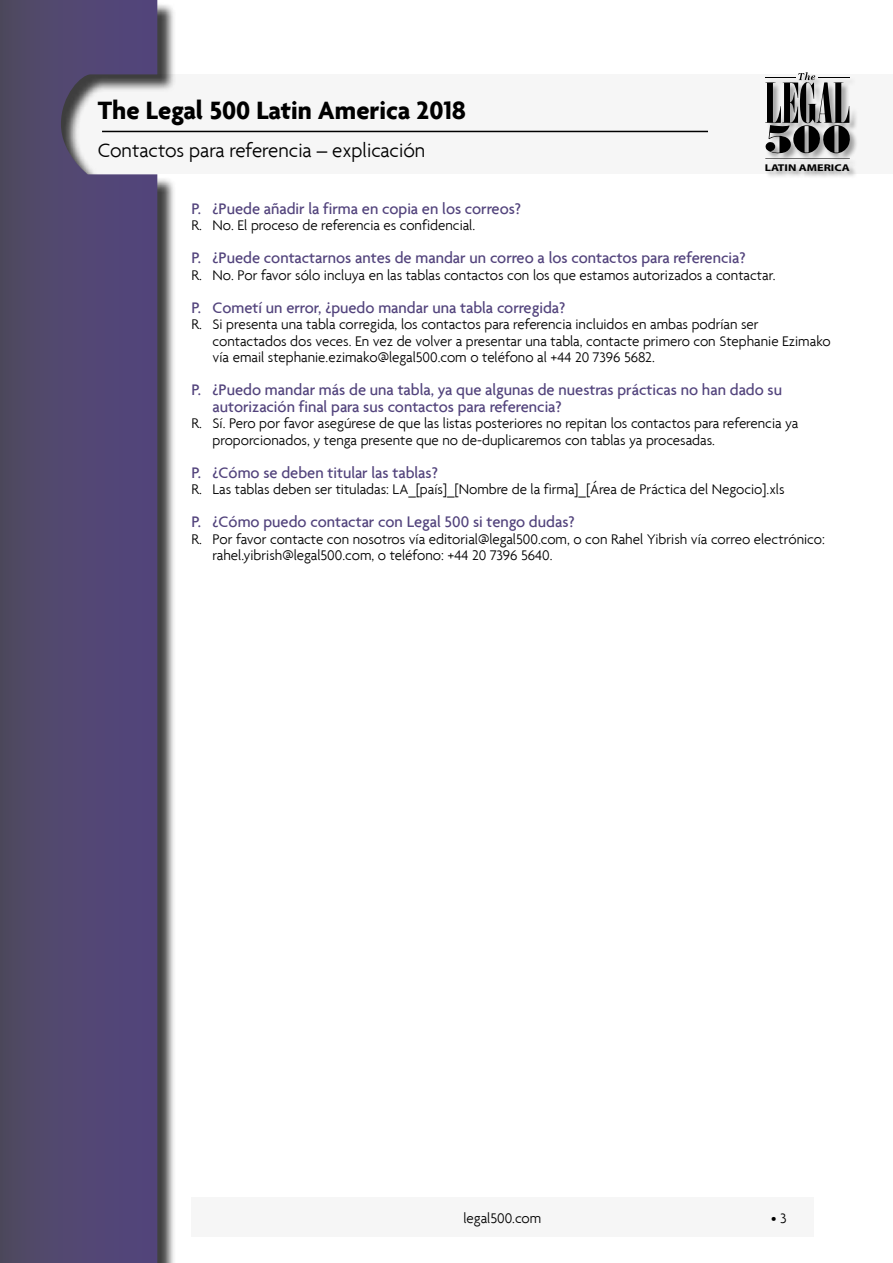
<style>
.page{position:relative;width:893px;height:1263px;background:#fff}
.page>*{position:absolute;margin:0;border:0;box-sizing:border-box;transform-origin:0 0}
.t1{font:700 27px "Agenda";color:#000}
.t2{font:300 21px "Agenda";color:#000}
.t3{font:500 16.5px/16.5px "Agenda";color:#52437c}
.t4{font:300 15px/16.5px "Agenda";color:#000}
.t5{font:700 9.9px "Myriad";color:#000;scale:1.24 1}
</style>
<div class="page">
<div style="left:31px;top:74px;width:862px;height:100px;background:#f6f6f6"></div>
<div style="left:765px;top:72px;width:94px;height:107px;background:#000;opacity:.35"></div>
<svg style="left:765px;top:72px;width:85px;height:82px"></svg>
<hr style="left:765px;top:77px;width:31px;height:1px;background:#000">
<hr style="left:818px;top:77px;width:31px;height:1px;background:#000">
<hr style="left:765px;top:158px;width:85px;height:1px;background:#000">
<div style="left:191px;top:1197px;width:623px;height:40px;background:#f6f6f6"></div>
<hr style="left:102px;top:131px;width:606px;height:1px;background:#000">
<div style="left:2px;top:2px;width:174px;height:1261px;background:#000;opacity:.75"></div>
<svg style="left:0;top:0;width:157px;height:1263px;background:#574d74"></svg>
<h1 class="t1" style="left:98px;top:94px;width:370px">The Legal 500 Latin America 2018</h1>
<h2 class="t2" style="left:98px;top:138px;width:329px">Contactos para referencia – explicación</h2>
<p class="t5" style="left:765px;top:162px;width:70px">LATIN AMERICA</p>
<p class="t3" style="left:191px;top:200px;width:331px">P. ¿Puede añadir la firma en copia en los correos?</p>
<p class="t4" style="left:191px;top:217px;width:285px">R. No. El proceso de referencia es confidencial.</p>
<p class="t3" style="left:191px;top:249px;width:556px">P. ¿Puede contactarnos antes de mandar un correo a los contactos para referencia?</p>
<p class="t4" style="left:191px;top:266px;width:586px">R. No. Por favor sólo incluya en las tablas contactos con los que estamos autorizados a contactar.</p>
<p class="t3" style="left:191px;top:299px;width:375px">P. Cometí un error, ¿puedo mandar una tabla corregida?</p>
<p class="t4" style="left:213px;top:316px;width:620px;text-indent:-21px">R. Si presenta una tabla corregida, los contactos para referencia incluidos en ambas podrían ser contactados dos veces. En vez de volver a presentar una tabla, contacte primero con Stephanie Ezimako vía email stephanie.ezimako@legal500.com o teléfono al +44 20 7396 5682.</p>
<p class="t3" style="left:213px;top:381px;width:571px;text-indent:-21px">P. ¿Puedo mandar más de una tabla, ya que algunas de nuestras prácticas no han dado su autorización final para sus contactos para referencia?</p>
<p class="t4" style="left:213px;top:415px;width:587px;text-indent:-21px">R. Sí. Pero por favor asegúrese de que las listas posteriores no repitan los contactos para referencia ya proporcionados, y tenga presente que no de-duplicaremos con tablas ya procesadas.</p>
<p class="t3" style="left:191px;top:464px;width:248px">P. ¿Cómo se deben titular las tablas?</p>
<p class="t4" style="left:191px;top:481px;width:595px">R. Las tablas deben ser tituladas: LA_[país]_[Nombre de la firma]_[Área de Práctica del Negocio].xls</p>
<p class="t3" style="left:191px;top:513px;width:385px">P. ¿Cómo puedo contactar con Legal 500 si tengo dudas?</p>
<p class="t4" style="left:213px;top:530px;width:614px;text-indent:-21px">R. Por favor contacte con nosotros vía editorial@legal500.com, o con Rahel Yibrish vía correo electrónico: rahel.yibrish@legal500.com, o teléfono: +44 20 7396 5640.</p>
<p class="t4" style="left:464px;top:1209px;width:79px">legal500.com</p>
<p class="t4" style="left:771px;top:1210px;width:17px">• 3</p>
</div>
